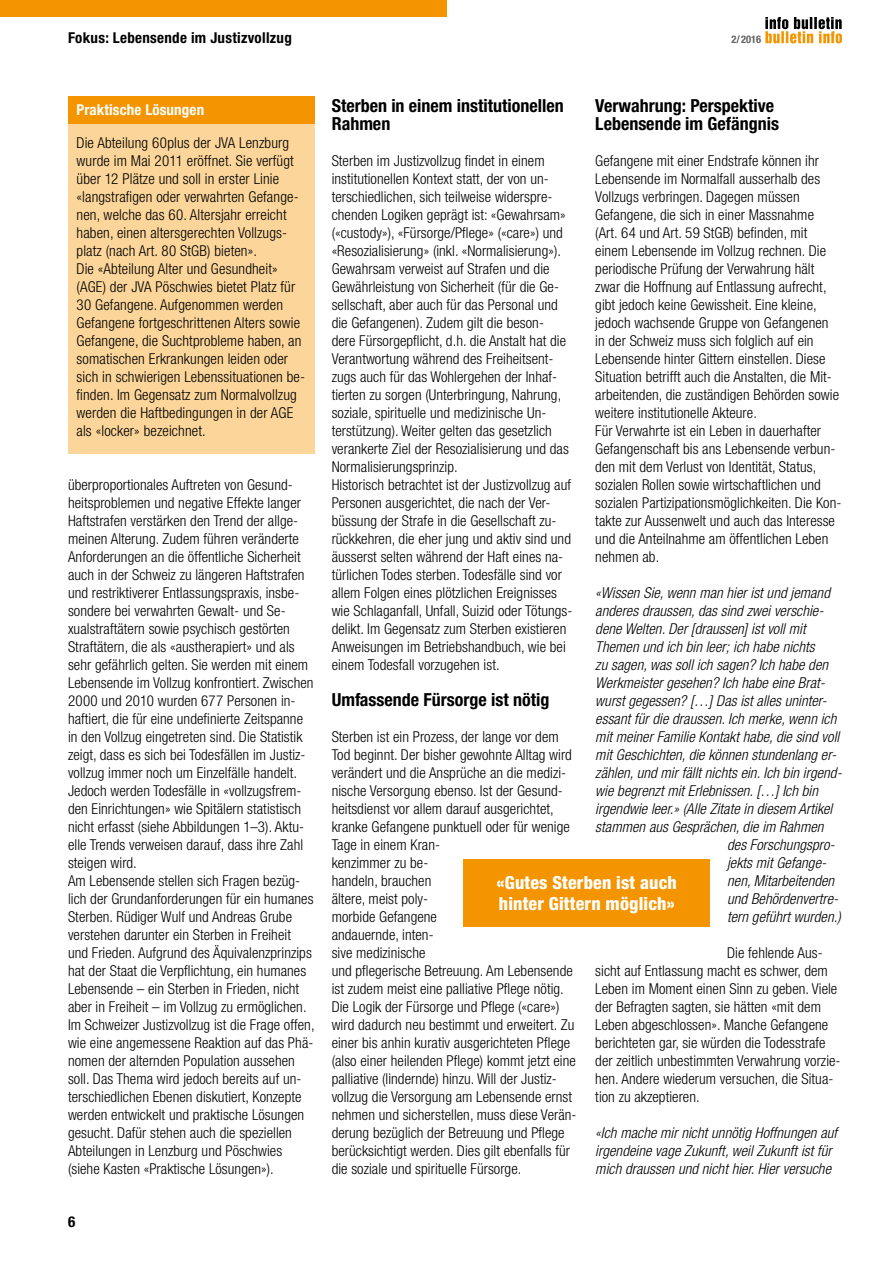
<style>
.page{position:relative;width:893px;height:1263px;background:#fff}
.page>*{position:absolute;margin:0;border:0;box-sizing:border-box;transform-origin:0 0}
.t1{font:700 condensed 18px/18px "Helvetica Neue LT Std";color:#000}
.t2{font:800 condensed 18px/21px "Helvetica Neue LT Std";letter-spacing:.01em;color:#fff}
.t3{font:300 condensed 15px/18px "Helvetica Neue LT Std";letter-spacing:.005em;color:#000}
.t4{font:italic 300 condensed 15px/18px "Helvetica Neue LT Std";letter-spacing:.005em;color:#000}
.t5{font:700 condensed 15px "Helvetica Neue LT Std";letter-spacing:.02em;color:#000}
.t6{font:700 condensed 15px "Helvetica Neue LT Std";letter-spacing:.01em;color:#fff}
.t7{font:700 condensed 10.5px "Helvetica Neue LT Std";color:#626261}
</style>
<div class="page">
<div style="left:0;top:0;width:446px;height:17px;background:#f49500"></div>
<svg style="left:765px;top:17px;width:77px;height:26px"></svg>
<div style="left:463px;top:859px;width:247px;height:68px;background:#f49500"></div>
<div style="left:68px;top:96px;width:247px;height:28px;background:#f49500"></div>
<div style="left:68px;top:124px;width:247px;height:330px;background:#fbd599"></div>
<p class="t5" style="left:68px;top:29px;width:225px">Fokus: Lebensende im Justizvollzug</p>
<p class="t7" style="left:732px;top:33px;width:31px">2/2016</p>
<p class="t6" style="left:77px;top:101px;width:129px">Praktische Lösungen</p>
<p class="t3" style="left:77px;top:133px;width:230px">Die Abteilung 60plus der JVA Lenzburg wurde im Mai 2011 eröffnet. Sie verfügt über 12 Plätze und soll in erster Linie «langstrafigen oder verwahrten Gefange&shy;nen, welche das 60. Altersjahr erreicht haben, einen altersgerechten Vollzugs&shy;platz (nach Art. 80 StGB) bieten».<br>Die «Abteilung Alter und Gesundheit» (AGE) der JVA Pöschwies bietet Platz für 30 Gefangene. Aufgenommen werden Gefangene fortgeschrittenen Alters sowie Gefangene, die Suchtprobleme haben, an somatischen Erkrankungen leiden oder sich in schwierigen Lebenssituationen be&shy;finden. Im Gegensatz zum Normalvollzug werden die Haftbedingungen in der AGE als «locker» bezeichnet.</p>
<p class="t3" style="left:68px;top:475px;width:248px">überproportionales Auftreten von Gesund&shy;heitsproblemen und negative Effekte langer Haftstrafen verstärken den Trend der allge&shy;meinen Alterung. Zudem führen veränderte Anforderungen an die öffentliche Sicherheit auch in der Schweiz zu längeren Haftstrafen und restriktiverer Entlassungspraxis, insbe&shy;sondere bei verwahrten Gewalt- und Se&shy;xualstraftätern sowie psychisch gestörten Straftätern, die als «austherapiert» und als sehr gefährlich gelten. Sie werden mit einem Lebensende im Vollzug konfrontiert. Zwischen 2000 und 2010 wurden 677 Personen in&shy;haftiert, die für eine undefinierte Zeitspanne in den Vollzug eingetreten sind. Die Statistik zeigt, dass es sich bei Todesfällen im Justiz&shy;vollzug immer noch um Einzelfälle handelt.<br>Jedoch werden Todesfälle in «vollzugsfrem&shy;den Einrichtungen» wie Spitälern statistisch nicht erfasst (siehe Abbildungen 1–3). Aktu&shy;elle Trends verweisen darauf, dass ihre Zahl steigen wird.<br>Am Lebensende stellen sich Fragen bezüg&shy;lich der Grundanforderungen für ein humanes Sterben. Rüdiger Wulf und Andreas Grube verstehen darunter ein Sterben in Freiheit und Frieden. Aufgrund des Äquivalenzprinzips hat der Staat die Verpflichtung, ein humanes Lebensende – ein Sterben in Frieden, nicht aber in Freiheit – im Vollzug zu ermöglichen.<br>Im Schweizer Justizvollzug ist die Frage offen, wie eine angemessene Reaktion auf das Phä&shy;nomen der alternden Population aussehen soll. Das Thema wird jedoch bereits auf un&shy;terschiedlichen Ebenen diskutiert, Konzepte werden entwickelt und praktische Lösungen gesucht. Dafür stehen auch die speziellen Abteilungen in Lenzburg und Pöschwies (siehe Kasten «Praktische Lösungen»).</p>
<p class="t5" style="left:68px;top:1212px;width:9px">6</p>
<p class="t1" style="left:332px;top:96px;width:234px">Sterben in einem institutionellen<br>Rahmen</p>
<p class="t3" style="left:332px;top:151px;width:242px">Sterben im Justizvollzug findet in einem institutionellen Kontext statt, der von un&shy;terschiedlichen, sich teilweise widerspre&shy;chenden Logiken geprägt ist: «Gewahrsam» («custody»), «Fürsorge/Pflege» («care») und «Resozialisierung» (inkl. «Normalisierung»).<br>Gewahrsam verweist auf Strafen und die Gewährleistung von Sicherheit (für die Ge&shy;sellschaft, aber auch für das Personal und die Gefangenen). Zudem gilt die beson-<br>dere Fürsorgepflicht, d.h. die Anstalt hat die Verantwortung während des Freiheitsent&shy;zugs auch für das Wohlergehen der Inhaf&shy;tierten zu sorgen (Unterbringung, Nahrung, soziale, spirituelle und medizinische Un&shy;terstützung). Weiter gelten das gesetzlich verankerte Ziel der Resozialisierung und das Normalisierungsprinzip.<br>Historisch betrachtet ist der Justizvollzug auf Personen ausgerichtet, die nach der Ver&shy;büssung der Strafe in die Gesellschaft zu&shy;rückkehren, die eher jung und aktiv sind und äusserst selten während der Haft eines na&shy;türlichen Todes sterben. Todesfälle sind vor allem Folgen eines plötzlichen Ereignisses wie Schlaganfall, Unfall, Suizid oder Tötungs&shy;delikt. Im Gegensatz zum Sterben existieren Anweisungen im Betriebshandbuch, wie bei einem Todesfall vorzugehen ist.</p>
<p class="t1" style="left:332px;top:690px;width:219px">Umfassende Fürsorge ist nötig</p>
<p class="t3" style="left:332px;top:727px;width:246px">Sterben ist ein Prozess, der lange vor dem Tod beginnt. Der bisher gewohnte Alltag wird verändert und die Ansprüche an die medizi&shy;nische Versorgung ebenso. Ist der Gesund&shy;heitsdienst vor allem darauf ausgerichtet, kranke Gefangene punktuell oder für wenige Tage in einem Kran-<br>kenzimmer zu be-<br>handeln, brauchen<br>ältere, meist poly-<br>morbide Gefangene<br>andauernde, inten-<br>sive medizinische<br>und pflegerische Betreuung. Am Lebensende ist zudem meist eine palliative Pflege nötig.<br>Die Logik der Fürsorge und Pflege («care») wird dadurch neu bestimmt und erweitert. Zu einer bis anhin kurativ ausgerichteten Pflege (also einer heilenden Pflege) kommt jetzt eine palliative (lindernde) hinzu. Will der Justiz&shy;vollzug die Versorgung am Lebensende ernst nehmen und sicherstellen, muss diese Verän&shy;derung bezüglich der Betreuung und Pflege berücksichtigt werden. Dies gilt ebenfalls für die soziale und spirituelle Fürsorge.</p>
<p class="t1" style="left:595px;top:96px;width:185px">Verwahrung: Perspektive<br>Lebensende im Gefängnis</p>
<p class="t3" style="left:595px;top:151px;width:248px">Gefangene mit einer Endstrafe können ihr Lebensende im Normalfall ausserhalb des Vollzugs verbringen. Dagegen müssen Gefangene, die sich in einer Massnahme<br>(Art. 64 und Art. 59 StGB) befinden, mit einem Lebensende im Vollzug rechnen. Die periodische Prüfung der Verwahrung hält zwar die Hoffnung auf Entlassung aufrecht, gibt jedoch keine Gewissheit. Eine kleine, jedoch wachsende Gruppe von Gefangenen in der Schweiz muss sich folglich auf ein Lebensende hinter Gittern einstellen. Diese Situation betrifft auch die Anstalten, die Mit&shy;arbeitenden, die zuständigen Behörden sowie weitere institutionelle Akteure.<br>Für Verwahrte ist ein Leben in dauerhafter Gefangenschaft bis ans Lebensende verbun&shy;den mit dem Verlust von Identität, Status, sozialen Rollen sowie wirtschaftlichen und sozialen Partizipationsmöglichkeiten. Die Kon&shy;takte zur Aussenwelt und auch das Interesse und die Anteilnahme am öffentlichen Leben nehmen ab.</p>
<p class="t4" style="left:595px;top:584px;width:236px">«Wissen Sie, wenn man hier ist und jemand</p>
<p class="t4" style="left:595px;top:602px;width:230px">anderes draussen, das sind zwei verschie-</p>
<p class="t4" style="left:595px;top:620px;width:212px">dene Welten. Der [draussen] ist voll mit</p>
<p class="t4" style="left:595px;top:638px;width:221px">Themen und ich bin leer; ich habe nichts</p>
<p class="t4" style="left:595px;top:656px;width:234px">zu sagen, was soll ich sagen? Ich habe den</p>
<p class="t4" style="left:595px;top:674px;width:231px">Werkmeister gesehen? Ich habe eine Brat-</p>
<p class="t4" style="left:595px;top:692px;width:233px">wurst gegessen? […] Das ist alles uninter-</p>
<p class="t4" style="left:595px;top:710px;width:243px">essant für die draussen. Ich merke, wenn ich</p>
<p class="t4" style="left:595px;top:728px;width:245px">mit meiner Familie Kontakt habe, die sind voll</p>
<p class="t4" style="left:595px;top:746px;width:242px">mit Geschichten, die können stundenlang er-</p>
<p class="t4" style="left:595px;top:764px;width:248px">zählen, und mir fällt nichts ein. Ich bin irgend-</p>
<p class="t4" style="left:595px;top:782px;width:224px">wie begrenzt mit Erlebnissen. […] Ich bin</p>
<p class="t4" style="left:595px;top:800px;width:239px">irgendwie leer.» (Alle Zitate in diesem Artikel</p>
<p class="t4" style="left:595px;top:818px;width:230px">stammen aus Gesprächen, die im Rahmen</p>
<p class="t4" style="left:727px;top:836px;width:109px">des Forschungspro-</p>
<p class="t4" style="left:727px;top:854px;width:101px">jekts mit Gefange-</p>
<p class="t4" style="left:727px;top:872px;width:109px">nen, Mitarbeitenden</p>
<p class="t4" style="left:727px;top:890px;width:113px">und Behördenvertre-</p>
<p class="t4" style="left:727px;top:908px;width:115px">tern geführt wurden.)</p>
<p class="t3" style="left:595px;top:943px;width:247px;text-indent:132px">Die fehlende Aus&shy;sicht auf Entlassung macht es schwer, dem Leben im Moment einen Sinn zu geben. Viele der Befragten sagten, sie hätten «mit dem Leben abgeschlossen». Manche Gefangene berichteten gar, sie würden die Todesstrafe der zeitlich unbestimmten Verwahrung vorzie&shy;hen. Andere wiederum versuchen, die Situa&shy;tion zu akzeptieren.</p>
<p class="t4" style="left:595px;top:1124px;width:243px">«Ich mache mir nicht unnötig Hoffnungen auf irgendeine vage Zukunft, weil Zukunft ist für mich draussen und nicht hier. Hier versuche</p>
<p class="t2" style="left:497px;top:872px;width:182px">«Gutes Sterben ist auch hinter Gittern möglich»</p>
</div>
